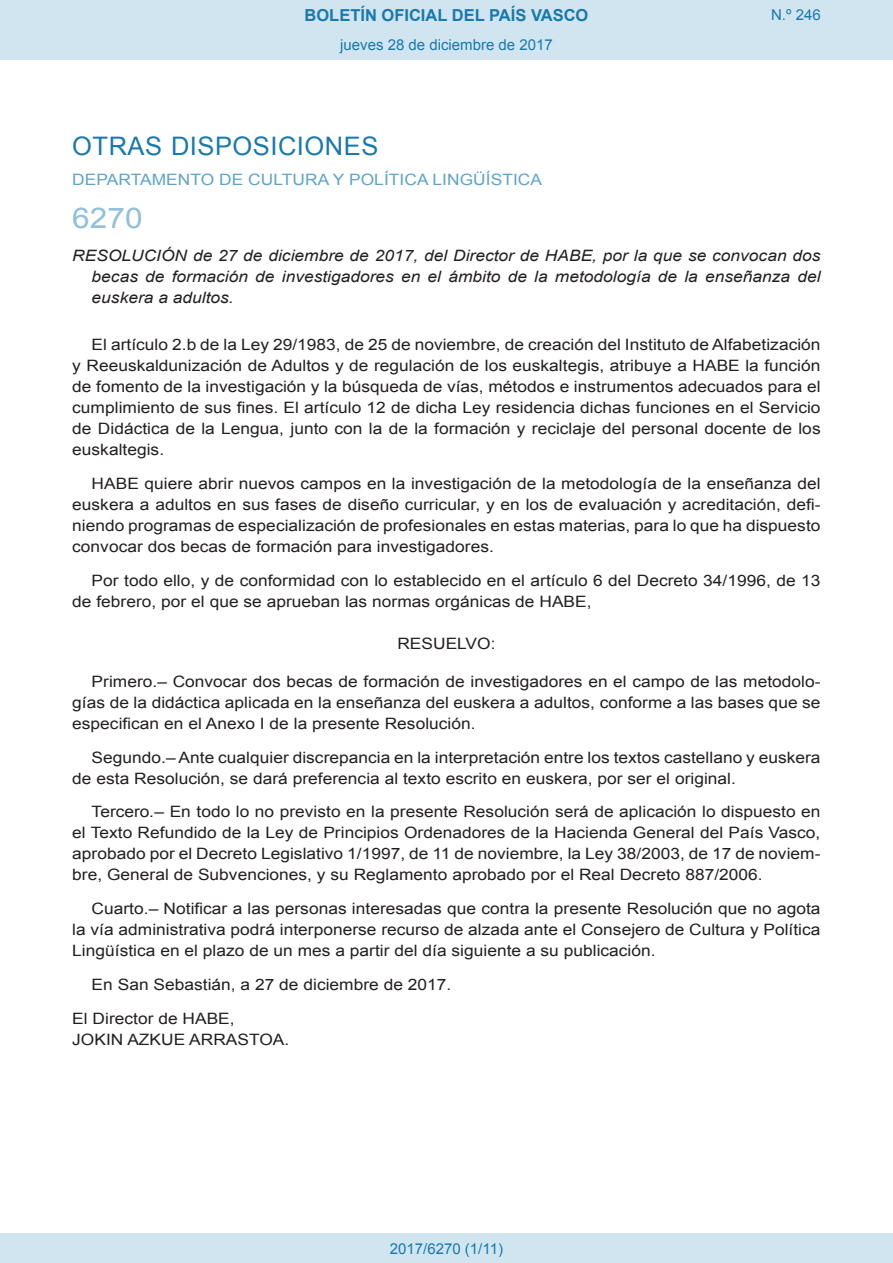
<style>
.page{position:relative;width:893px;height:1263px;background:#fff}
.page>*{position:absolute;margin:0;border:0;box-sizing:border-box;transform-origin:0 0}
.BOPVOrden{font:28.5px "Arial";color:#90c0db;scale:1.11 1}
.BOPVSeccion{font:25.5px "Arial";letter-spacing:.02em;color:#1879ad}
.t1{font:700 16.5px "Arial";color:#1879ad}
.BOPVDetalle{font:15.6px/21px "Arial";color:#231f20;text-align:justify;scale:1.11 1}
.BOPVTitulo{font:italic 15.6px/21px "Arial";color:#231f20;text-align:justify;scale:1.11 1}
.BOPVOrganismo{font:15.6px "Arial";letter-spacing:.005em;color:#5ea4ca;scale:1.11 1}
.BOPVFirmaLugFec{font:15.6px "Arial";color:#231f20;scale:1.11 1}
.BOPVFirmaNombre{font:15.6px "Arial";color:#231f20;scale:1.11 1}
.BOPVFirmaPuesto{font:15.6px "Arial";color:#231f20;scale:1.11 1}
.BOPVClave{font:15.6px "Arial";color:#231f20;scale:1.11 1}
.Paginacion_Centro{font:15px "Arial";color:#1879ad}
.s1{font-style:italic}
</style>
<div class="page">
<div style="left:0;top:0;width:893px;height:60px;background:#d0e5f0"></div>
<div style="left:0;top:1233px;width:893px;height:30px;background:#d0e5f0"></div>
<p class="t1" style="left:305px;top:4px;width:285px">BOLETÍN OFICIAL DEL PAÍS VASCO</p>
<p class="Paginacion_Centro" style="left:340px;top:35px;width:214px">jueves 28 de diciembre de 2017</p>
<p class="Paginacion_Centro" style="left:771px;top:5px;width:51px">N.º 246</p>
<p class="BOPVSeccion" style="left:72px;top:129px;width:308px">OTRAS DISPOSICIONES</p>
<p class="BOPVOrganismo" style="left:72px;top:169px;width:425px">DEPARTAMENTO DE CULTURA Y POLÍTICA LINGÜÍSTICA</p>
<p class="BOPVOrden" style="left:72px;top:199px;width:65px">6270</p>
<p class="BOPVTitulo" style="left:92px;top:246px;width:658px;text-indent:-19px">RESOLUCIÓN de 27 de diciembre de 2017, del Director de HABE, por la que se convocan dos becas de formación de investigadores en el ámbito de la metodología de la enseñanza del euskera a adultos.</p>
<p class="BOPVDetalle" style="left:72px;top:334px;width:676px;text-indent:19px">El artículo 2.b de la Ley 29/1983, de 25 de noviembre, de creación del Instituto de Alfabetización y Reeuskaldunización de Adultos y de regulación de los euskaltegis, atribuye a HABE la función de fomento de la investigación y la búsqueda de vías, métodos e instrumentos adecuados para el cumplimiento de sus fines. El artículo 12 de dicha Ley residencia dichas funciones en el Servicio de Didáctica de la Lengua, junto con la de la formación y reciclaje del personal docente de los euskaltegis.</p>
<p class="BOPVDetalle" style="left:72px;top:473px;width:676px;text-indent:19px">HABE quiere abrir nuevos campos en la investigación de la metodología de la enseñanza del euskera a adultos en sus fases de diseño curricular, y en los de evaluación y acreditación, defi&shy;niendo programas de especialización de profesionales en estas materias, para lo que ha dispuesto convocar dos becas de formación para investigadores.</p>
<p class="BOPVDetalle" style="left:72px;top:570px;width:675px;text-indent:19px">Por todo ello, y de conformidad con lo establecido en el artículo 6 del Decreto 34/1996, de 13 de febrero, por el que se aprueban las normas orgánicas de HABE,</p>
<p class="BOPVClave" style="left:397px;top:633px;width:90px">RESUELVO:</p>
<p class="BOPVDetalle" style="left:72px;top:671px;width:676px;text-indent:19px">Primero.– Convocar dos becas de formación de investigadores en el campo de las metodolo&shy;gías de la didáctica aplicada en la enseñanza del euskera a adultos, conforme a las bases que se especifican en el Anexo I de la presente Resolución.</p>
<p class="BOPVDetalle" style="left:72px;top:747px;width:676px;text-indent:19px">Segundo.– Ante cualquier discrepancia en la interpretación entre los textos castellano y euskera de esta Resolución, se dará preferencia al texto escrito en euskera, por ser el original.</p>
<p class="BOPVDetalle" style="left:72px;top:801px;width:676px;text-indent:19px">Tercero<span class="s1">.–</span> En todo lo no previsto en la presente Resolución será de aplicación lo dispuesto en el Texto Refundido de la Ley de Principios Ordenadores de la Hacienda General del País Vasco, aprobado por el Decreto Legislativo 1/1997, de 11 de noviembre, la Ley 38/2003, de 17 de noviem&shy;bre, General de Subvenciones, y su Reglamento aprobado por el Real Decreto 887/2006.</p>
<p class="BOPVDetalle" style="left:72px;top:898px;width:676px;text-indent:19px">Cuarto.– Notificar a las personas interesadas que contra la presente Resolución que no agota la vía administrativa podrá interponerse recurso de alzada ante el Consejero de Cultura y Política Lingüística en el plazo de un mes a partir del día siguiente a su publicación.</p>
<p class="BOPVFirmaLugFec" style="left:92px;top:974px;width:326px">En San Sebastián, a 27 de diciembre de 2017.</p>
<p class="BOPVFirmaPuesto" style="left:72px;top:1008px;width:148px">El Director de HABE,</p>
<p class="BOPVFirmaNombre" style="left:72px;top:1029px;width:197px">JOKIN AZKUE ARRASTOA.</p>
<p class="Paginacion_Centro" style="left:390px;top:1238px;width:115px">2017/6270 (1/11)</p>
</div>
